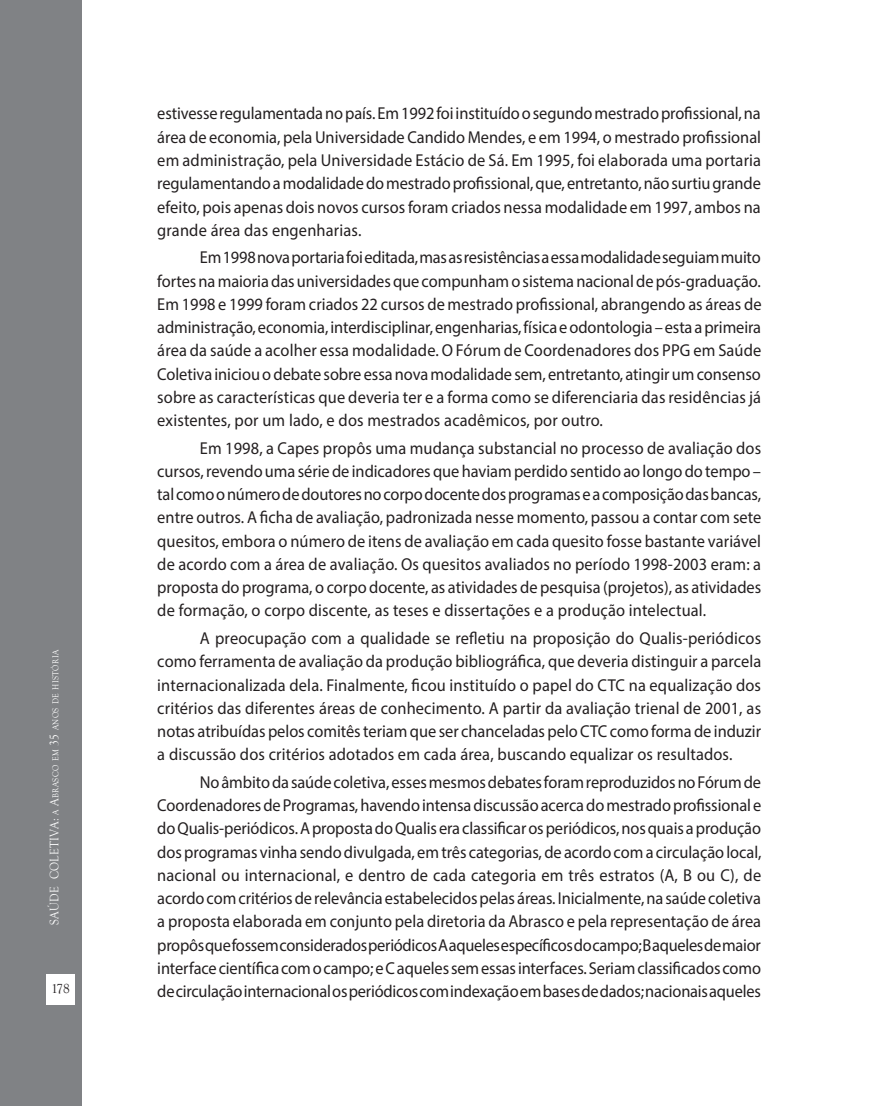
<style>
.page{position:relative;width:893px;height:1106px;background:#fff}
.page>*{position:absolute;margin:0;border:0;box-sizing:border-box;transform-origin:0 0}
.t1{font:17.25px/23.2px "Myriad Pro";letter-spacing:.01em;color:#231f20;text-align:justify;scale:.95 1}
.t2{font:13.5px "Goudy Old Style T";color:#231f20}
.t3{font:8.85px "Goudy Old Style T";letter-spacing:.04em;color:#fff;scale:.9 1}
.s1{font-size:12.75px}
</style>
<div class="page">
<div style="left:0;top:0;width:82px;height:1106px;background:#808285"></div>
<div style="left:46px;top:973px;width:29px;height:31px;background:#fff"></div>
<p class="t3" style="left:51px;top:925px;width:307px;rotate:-90deg"><span class="s1">SAÚDE COLETIVA:</span> a <span class="s1">A</span>brasco em <span class="s1">35</span> anos de história</p>
<p class="t2" style="left:51px;top:981px;width:20px">178</p>
<p class="t1" style="left:157px;top:102px;width:637px">estivesse regulamentada no país. Em 1992 foi instituído o segundo mestrado profissional, na área de economia, pela Universidade Candido Mendes, e em 1994, o mestrado profissional em administração, pela Universidade Estácio de Sá. Em 1995, foi elaborada uma portaria regulamentando a modalidade do mestrado profissional, que, entretanto, não surtiu grande efeito, pois apenas dois novos cursos foram criados nessa modalidade em 1997, ambos na grande área das engenharias.</p>
<p class="t1" style="left:157px;top:245px;width:638px;text-indent:43px">Em 1998 nova portaria foi editada, mas as resistências a essa modalidade seguiam muito fortes na maioria das universidades que compunham o sistema nacional de pós-graduação.<br>Em 1998 e 1999 foram criados 22 cursos de mestrado profissional, abrangendo as áreas de administração, economia, interdisciplinar, engenharias, física e odontologia – esta a primeira área da saúde a acolher essa modalidade. O Fórum de Coordenadores dos PPG em Saúde Coletiva iniciou o debate sobre essa nova modalidade sem, entretanto, atingir um consenso sobre as características que deveria ter e a forma como se diferenciaria das residências já existentes, por um lado, e dos mestrados acadêmicos, por outro.</p>
<p class="t1" style="left:157px;top:436px;width:637px;text-indent:43px">Em 1998, a Capes propôs uma mudança substancial no processo de avaliação dos cursos, revendo uma série de indicadores que haviam perdido sentido ao longo do tempo – tal como o número de doutores no corpo docente dos programas e a composição das bancas, entre outros. A ficha de avaliação, padronizada nesse momento, passou a contar com sete quesitos, embora o número de itens de avaliação em cada quesito fosse bastante variável de acordo com a área de avaliação. Os quesitos avaliados no período 1998-2003 eram: a proposta do programa, o corpo docente, as atividades de pesquisa (projetos), as atividades de formação, o corpo discente, as teses e dissertações e a produção intelectual.</p>
<p class="t1" style="left:157px;top:626px;width:637px;text-indent:43px">A preocupação com a qualidade se refletiu na proposição do Qualis-periódicos como ferramenta de avaliação da produção bibliográfica, que deveria distinguir a parcela internacionalizada dela. Finalmente, ficou instituído o papel do CTC na equalização dos critérios das diferentes áreas de conhecimento. A partir da avaliação trienal de 2001, as notas atribuídas pelos comitês teriam que ser chanceladas pelo CTC como forma de induzir a discussão dos critérios adotados em cada área, buscando equalizar os resultados.</p>
<p class="t1" style="left:157px;top:770px;width:637px;text-indent:43px">No âmbito da saúde coletiva, esses mesmos debates foram reproduzidos no Fórum de Coordenadores de Programas, havendo intensa discussão acerca do mestrado profissional e do Qualis-periódicos. A proposta do Qualis era classificar os periódicos, nos quais a produção dos programas vinha sendo divulgada, em três categorias, de acordo com a circulação local, nacional ou internacional, e dentro de cada categoria em três estratos (A, B ou C), de acordo com critérios de relevância estabelecidos pelas áreas. Inicialmente, na saúde coletiva a proposta elaborada em conjunto pela diretoria da Abrasco e pela representação de área propôs que fossem considerados periódicos A aqueles específicos do campo; B aqueles de maior interface científica com o campo; e C aqueles sem essas interfaces. Seriam classificados como de circulação internacional os periódicos com indexação em bases de dados; nacionais aqueles</p>
</div>
